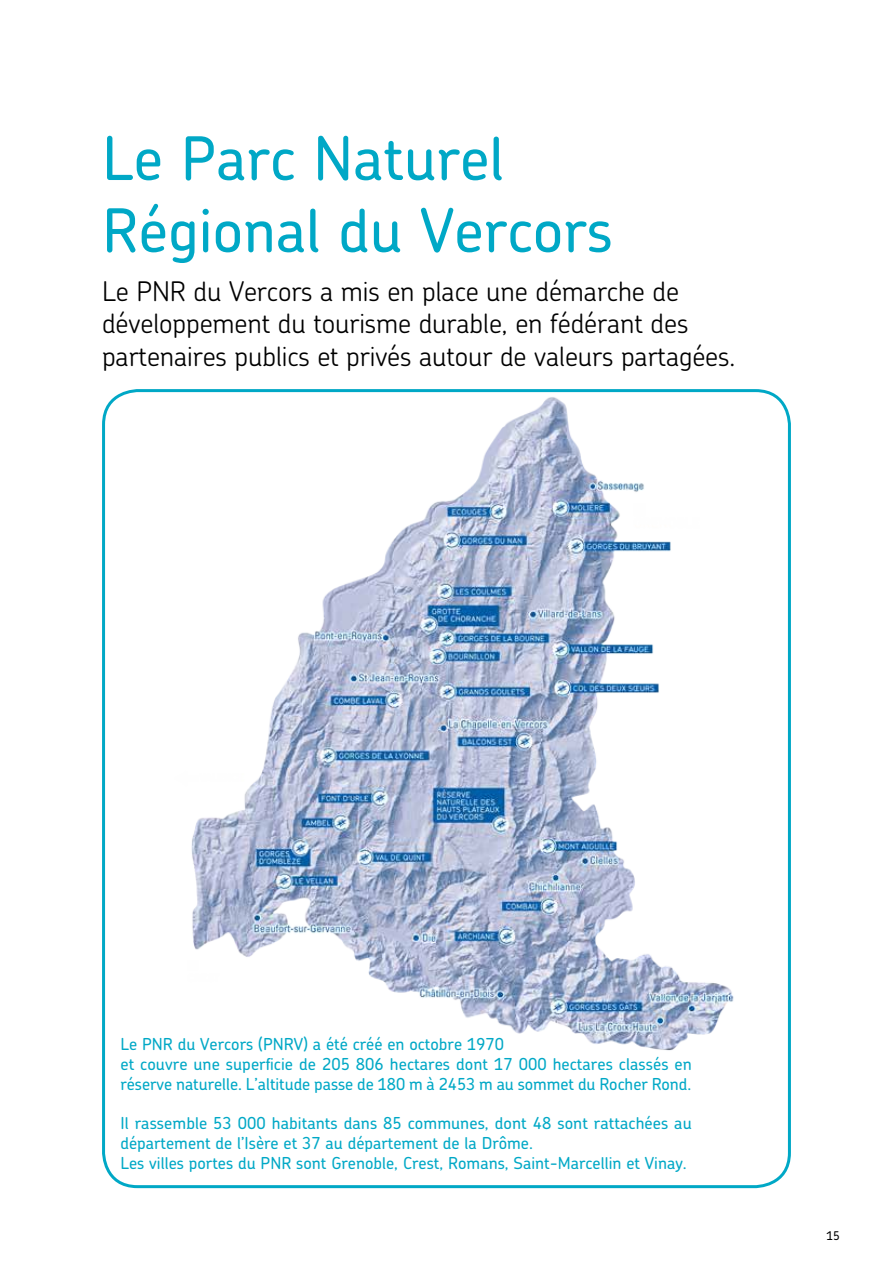
<style>
.page{position:relative;width:893px;height:1263px;background:#fff}
.page>*{position:absolute;margin:0;border:0;box-sizing:border-box;transform-origin:0 0}
.t1{font:500 60px/72px "Chevin";color:#00a8c6}
.t2{font:300 27px/32.4px "Chevin";letter-spacing:-.005em;color:#000}
.t3{font:500 16.5px/19.8px "Chevin";color:#00a8c6}
.t4{font:500 12px "Chevin";color:#000}
</style>
<div class="page">
<img style="left:102px;top:389px;width:641px;height:672px">
<h1 class="t1" style="left:102px;top:121px;width:512px">Le Parc Naturel<br>Régional du Vercors</h1>
<h2 class="t2" style="left:102px;top:274px;width:635px">Le PNR du Vercors a mis en place une démarche de développement du tourisme durable, en fédérant des partenaires publics et privés autour de valeurs partagées.</h2>
<p class="t3" style="left:120px;top:1034px;width:573px">Le PNR du Vercors (PNRV) a été créé en octobre 1970<br>et couvre une superficie de 205 806 hectares dont 17 000 hectares classés en réserve naturelle. L’altitude passe de 180 m à 2453 m au sommet du Rocher Rond.</p>
<p class="t3" style="left:120px;top:1113px;width:573px">Il rassemble 53 000 habitants dans 85 communes, dont 48 sont rattachées au département de l’Isère et 37 au département de la Drôme.<br>Les villes portes du PNR sont Grenoble, Crest, Romans, Saint-Marcellin et Vinay.</p>
<p class="t4" style="left:826px;top:1228px;width:15px">15</p>
</div>
